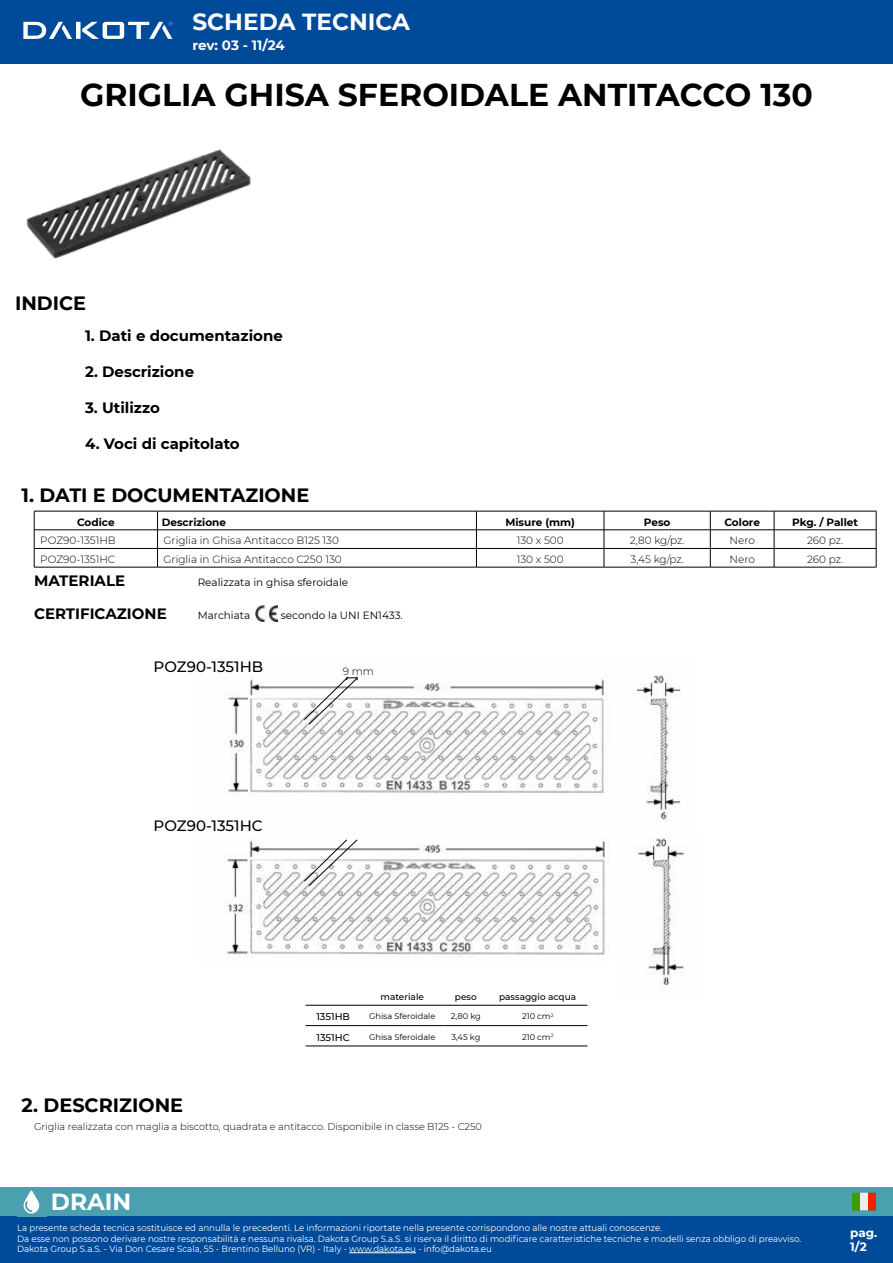
<style>
.page{position:relative;width:893px;height:1263px;background:#fff}
.page>*{position:absolute;margin:0;border:0;box-sizing:border-box;transform-origin:0 0}
.t1{font:700 31.5px "Montserrat";color:#000}
.t2{font:700 23.25px "Montserrat";color:#fff}
.t3{font:700 19.2px "Montserrat";color:#000}
.t4{font:700 15px "Montserrat";color:#000}
.t5{font:500 15px "Montserrat";color:#000}
.t6{font:700 13.5px "Montserrat";letter-spacing:-.01em;color:#fff}
.t7{font:700 12px/14.4px "Montserrat";color:#fff}
.t8{font:300 10.5px "Montserrat";color:#000}
.t9{font:10.5px "Montserrat";color:#000}
.t10{font:700 10.5px "Montserrat";color:#000}
.t11{font:300 9.75px "Montserrat";color:#000}
.t12{font:500 9.75px "Montserrat";color:#000}
.t13{font:9px/10.5px "Montserrat";color:#fff;scale:.96 1}
.t14{font:500 9px "Montserrat";color:#000}
.t15{font:8.25px "Montserrat";color:#000}
</style>
<div class="page">
<div style="left:0;top:0;width:893px;height:64px;background:#004a9a"></div>
<div style="left:0;top:1216px;width:893px;height:47px;background:#004a9a"></div>
<div style="left:0;top:1187px;width:893px;height:29px;background:#4aa0af"></div>
<svg style="left:24px;top:1190px;width:15px;height:23px"></svg>
<svg style="left:852px;top:1193px;width:24px;height:17px"></svg>
<hr style="left:349px;top:1252px;width:67px;height:1px;background:#fff">
<div style="left:76px;top:22px;width:5px;height:17px;background:#fff"></div>
<svg style="left:23px;top:22px;width:49px;height:17px"></svg>
<svg style="left:82px;top:22px;width:90px;height:17px"></svg>
<img style="left:26px;top:149px;width:225px;height:110px">
<hr style="left:34px;top:511px;width:124px;height:1px;background:#000">
<hr style="left:158px;top:511px;width:318px;height:1px;background:#000">
<hr style="left:476px;top:511px;width:128px;height:1px;background:#000">
<hr style="left:604px;top:511px;width:106px;height:1px;background:#000">
<hr style="left:710px;top:511px;width:64px;height:1px;background:#000">
<hr style="left:774px;top:511px;width:102px;height:1px;background:#000">
<hr style="left:34px;top:529px;width:124px;height:1px;background:#000">
<hr style="left:158px;top:529px;width:318px;height:1px;background:#000">
<hr style="left:476px;top:529px;width:128px;height:1px;background:#000">
<hr style="left:604px;top:529px;width:106px;height:1px;background:#000">
<hr style="left:710px;top:529px;width:64px;height:1px;background:#000">
<hr style="left:774px;top:529px;width:102px;height:1px;background:#000">
<hr style="left:34px;top:548px;width:124px;height:1px;background:#000">
<svg style="left:34px;top:511px;width:1px;height:56px"></svg>
<hr style="left:158px;top:548px;width:318px;height:1px;background:#000">
<svg style="left:157px;top:511px;width:1px;height:56px"></svg>
<hr style="left:476px;top:548px;width:128px;height:1px;background:#000">
<svg style="left:476px;top:511px;width:1px;height:56px"></svg>
<hr style="left:604px;top:548px;width:106px;height:1px;background:#000">
<svg style="left:604px;top:511px;width:1px;height:56px"></svg>
<hr style="left:710px;top:548px;width:64px;height:1px;background:#000">
<svg style="left:710px;top:511px;width:1px;height:56px"></svg>
<hr style="left:774px;top:548px;width:102px;height:1px;background:#000">
<svg style="left:774px;top:511px;width:1px;height:56px"></svg>
<svg style="left:876px;top:511px;width:1px;height:56px"></svg>
<hr style="left:34px;top:567px;width:124px;height:1px;background:#000">
<hr style="left:158px;top:567px;width:318px;height:1px;background:#000">
<hr style="left:476px;top:567px;width:128px;height:1px;background:#000">
<hr style="left:604px;top:567px;width:106px;height:1px;background:#000">
<hr style="left:710px;top:567px;width:64px;height:1px;background:#000">
<hr style="left:774px;top:567px;width:102px;height:1px;background:#000">
<hr style="left:306px;top:1005px;width:55px;height:1px;background:#000">
<hr style="left:361px;top:1005px;width:83px;height:1px;background:#000">
<hr style="left:444px;top:1005px;width:44px;height:1px;background:#000">
<hr style="left:488px;top:1005px;width:99px;height:1px;background:#000">
<hr style="left:306px;top:1025px;width:55px;height:1px;background:#000">
<hr style="left:361px;top:1025px;width:83px;height:1px;background:#000">
<hr style="left:444px;top:1025px;width:44px;height:1px;background:#000">
<hr style="left:488px;top:1025px;width:99px;height:1px;background:#000">
<hr style="left:306px;top:1046px;width:55px;height:1px;background:#000">
<hr style="left:361px;top:1046px;width:83px;height:1px;background:#000">
<hr style="left:444px;top:1046px;width:44px;height:1px;background:#000">
<hr style="left:488px;top:1046px;width:99px;height:1px;background:#000">
<img style="left:255px;top:606px;width:22px;height:16px">
<img style="left:222px;top:675px;width:459px;height:146px">
<svg style="left:304px;top:677px;width:54px;height:48px"></svg>
<img style="left:222px;top:819px;width:387px;height:139px">
<svg style="left:304px;top:838px;width:54px;height:48px"></svg>
<img style="left:637px;top:837px;width:48px;height:153px">
<h2 class="t2" style="left:192px;top:5px;width:219px">SCHEDA TECNICA</h2>
<h3 class="t6" style="left:192px;top:35px;width:94px">rev: 03 - 11/24</h3>
<h1 class="t1" style="left:80px;top:72px;width:734px">GRIGLIA GHISA SFEROIDALE ANTITACCO 130</h1>
<h3 class="t3" style="left:15px;top:289px;width:73px">INDICE</h3>
<h3 class="t4" style="left:85px;top:325px;width:199px">1. Dati e documentazione</h3>
<h3 class="t4" style="left:85px;top:361px;width:111px">2. Descrizione</h3>
<h3 class="t4" style="left:85px;top:397px;width:76px">3. Utilizzo</h3>
<h3 class="t4" style="left:85px;top:433px;width:156px">4. Voci di capitolato</h3>
<h3 class="t3" style="left:22px;top:481px;width:289px">1. DATI E DOCUMENTAZIONE</h3>
<p class="t10" style="left:77px;top:514px;width:39px">Codice</p>
<p class="t10" style="left:162px;top:514px;width:66px">Descrizione</p>
<p class="t10" style="left:505px;top:514px;width:71px">Misure (mm)</p>
<p class="t10" style="left:644px;top:514px;width:28px">Peso</p>
<p class="t10" style="left:724px;top:514px;width:37px">Colore</p>
<p class="t10" style="left:792px;top:514px;width:68px">Pkg. / Pallet</p>
<p class="t8" style="left:40px;top:533px;width:77px">POZ90-1351HB</p>
<p class="t8" style="left:164px;top:533px;width:177px">Griglia in Ghisa Antitacco B125 130</p>
<p class="t8" style="left:517px;top:533px;width:48px">130 x 500</p>
<p class="t8" style="left:630px;top:533px;width:56px">2,80 kg/pz.</p>
<p class="t8" style="left:729px;top:533px;width:27px">Nero</p>
<p class="t8" style="left:807px;top:533px;width:38px">260 pz.</p>
<p class="t8" style="left:40px;top:552px;width:77px">POZ90-1351HC</p>
<p class="t8" style="left:164px;top:552px;width:180px">Griglia in Ghisa Antitacco C250 130</p>
<p class="t8" style="left:517px;top:552px;width:48px">130 x 500</p>
<p class="t8" style="left:630px;top:552px;width:55px">3,45 kg/pz.</p>
<p class="t8" style="left:730px;top:552px;width:27px">Nero</p>
<p class="t8" style="left:807px;top:552px;width:38px">260 pz.</p>
<h3 class="t4" style="left:34px;top:570px;width:93px">MATERIALE</h3>
<p class="t9" style="left:198px;top:575px;width:152px">Realizzata in ghisa sferoidale</p>
<h3 class="t4" style="left:34px;top:603px;width:134px">CERTIFICAZIONE</h3>
<p class="t9" style="left:198px;top:608px;width:54px">Marchiata</p>
<p class="t9" style="left:281px;top:608px;width:124px">secondo la UNI EN1433.</p>
<h3 class="t5" style="left:154px;top:656px;width:111px">POZ90-1351HB</h3>
<p class="t8" style="left:343px;top:664px;width:33px">9 mm</p>
<h3 class="t5" style="left:154px;top:815px;width:111px">POZ90-1351HC</h3>
<p class="t14" style="left:380px;top:990px;width:45px">materiale</p>
<p class="t14" style="left:455px;top:990px;width:23px">peso</p>
<p class="t14" style="left:499px;top:990px;width:79px">passaggio acqua</p>
<p class="t12" style="left:316px;top:1010px;width:35px">1351HB</p>
<p class="t15" style="left:369px;top:1011px;width:68px">Ghisa Sferoidale</p>
<p class="t15" style="left:451px;top:1011px;width:31px">2,80 kg</p>
<p class="t15" style="left:522px;top:1011px;width:33px">210 cm<sup>2</sup></p>
<p class="t12" style="left:317px;top:1030px;width:35px">1351HC</p>
<p class="t15" style="left:369px;top:1031px;width:68px">Ghisa Sferoidale</p>
<p class="t15" style="left:451px;top:1031px;width:30px">3,45 kg</p>
<p class="t15" style="left:522px;top:1031px;width:33px">210 cm<sup>2</sup></p>
<h3 class="t3" style="left:22px;top:1091px;width:163px">2. DESCRIZIONE</h3>
<p class="t11" style="left:34px;top:1119px;width:449px">Griglia realizzata con maglia a biscotto, quadrata e antitacco. Disponibile in classe B125 - C250</p>
<h2 class="t2" style="left:51px;top:1184px;width:82px">DRAIN</h2>
<p class="t13" style="left:17px;top:1222px;width:818px">La presente scheda tecnica sostituisce ed annulla le precedenti. Le informazioni riportate nella presente corrispondono alle nostre attuali conoscenze.<br>Da esse non possono derivare nostre responsabilità e nessuna rivalsa. Dakota Group S.a.S. si riserva il diritto di modificare caratteristiche tecniche e modelli senza obbligo di preavviso.<br>Dakota Group S.a.S. - Via Don Cesare Scala, 55 - Brentino Belluno (VR) - Italy - www.dakota.eu - info@dakota.eu</p>
<h3 class="t7" style="left:850px;top:1225px;width:29px">pag.<br>1/2</h3>
</div>
